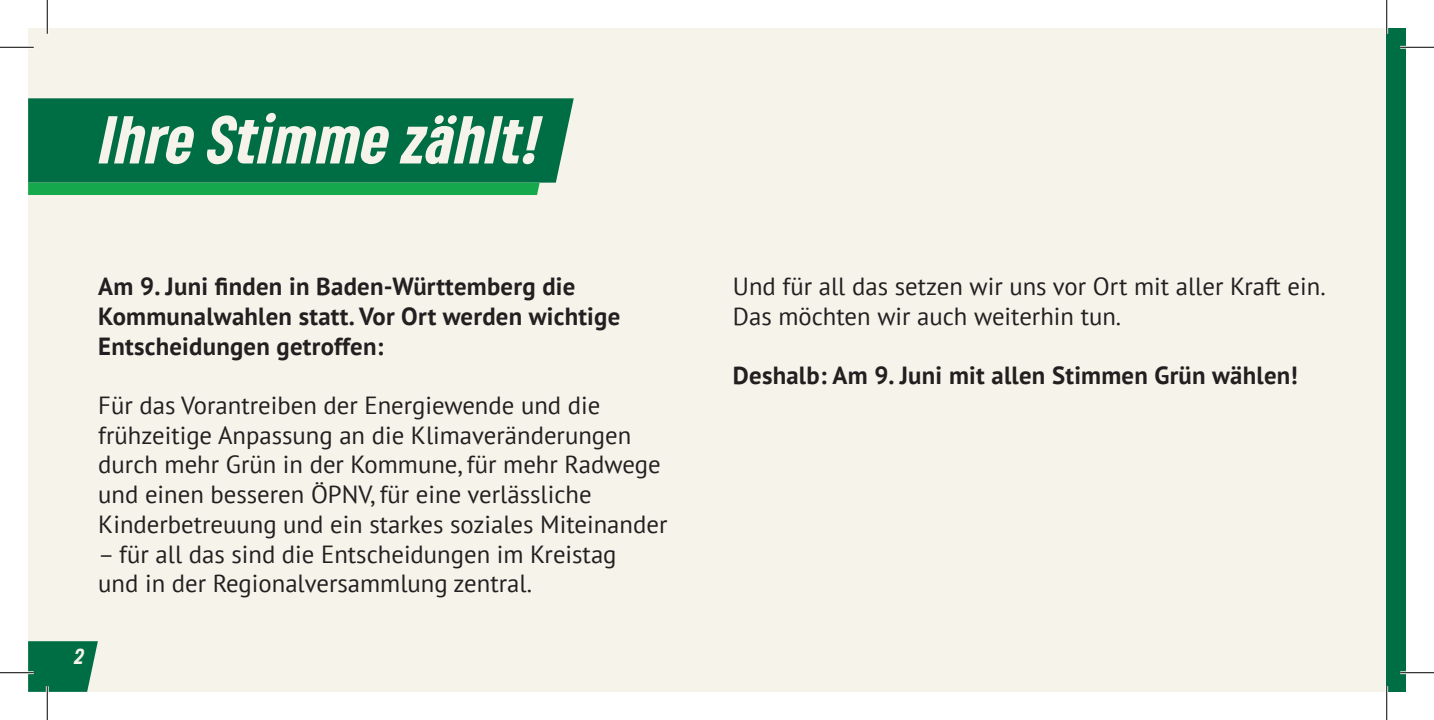
<style>
.page{position:relative;width:1434px;height:720px;background:#fff}
.page>*{position:absolute;margin:0;border:0;box-sizing:border-box;transform-origin:0 0}
.t1{font:italic 900 condensed 63px "Gruene Type";letter-spacing:.02em;color:#f6f3eb}
.t2{font:24.75px/29.7px "PT Sans";color:#231f20}
.t3{font:700 24.75px/29.7px "PT Sans";letter-spacing:.01em;color:#231f20}
.t4{font:italic 900 condensed 20.25px "Gruene Type";color:#f6f3eb}
</style>
<div class="page">
<div style="left:28px;top:28px;width:1359px;height:663px;background:#f6f3eb"></div>
<svg style="left:28px;top:641px;width:70px;height:50px;background:#147951"></svg>
<div style="left:1387px;top:28px;width:19px;height:663px;background:#006e44"></div>
<div style="left:28px;top:98px;width:546px;height:85px;background:#006e44"></div>
<div style="left:28px;top:183px;width:512px;height:12px;background:#15a84c"></div>
<hr style="left:0;top:46px;width:34px;height:3px;background:#fff">
<hr style="left:1400px;top:46px;width:34px;height:3px;background:#fff">
<hr style="left:0;top:671px;width:34px;height:3px;background:#fff">
<hr style="left:1400px;top:671px;width:34px;height:3px;background:#fff">
<hr style="left:46px;top:0;width:3px;height:34px;background:#fff">
<hr style="left:46px;top:686px;width:3px;height:34px;background:#fff">
<hr style="left:1385px;top:0;width:3px;height:34px;background:#fff">
<hr style="left:1385px;top:686px;width:3px;height:34px;background:#fff">
<hr style="left:0;top:47px;width:34px;height:1px;background:#000">
<hr style="left:1400px;top:47px;width:34px;height:1px;background:#000">
<hr style="left:0;top:672px;width:34px;height:1px;background:#000">
<hr style="left:1400px;top:672px;width:34px;height:1px;background:#000">
<hr style="left:47px;top:0;width:1px;height:34px;background:#000">
<hr style="left:47px;top:686px;width:1px;height:34px;background:#000">
<hr style="left:1386px;top:0;width:1px;height:34px;background:#000">
<hr style="left:1386px;top:686px;width:1px;height:34px;background:#000">
<h1 class="t1" style="left:101px;top:98px;width:442px">Ihre Stimme zählt!</h1>
<p class="t3" style="left:98px;top:271px;width:524px">Am 9. Juni finden in Baden-Württemberg die<br>Kommunalwahlen statt. Vor Ort werden wichtige<br>Entscheidungen getroffen:</p>
<p class="t2" style="left:98px;top:390px;width:571px">Für das Vorantreiben der Energiewende und die frühzeitige Anpassung an die Klimaveränderungen durch mehr Grün in der Kommune, für mehr Radwege und einen besseren ÖPNV, für eine verlässliche Kinderbetreuung und ein starkes soziales Miteinander</p>
<p class="t2" style="left:98px;top:538px;width:520px">– für all das sind die Entscheidungen im Kreistag und in der Regionalversammlung zentral.</p>
<p class="t4" style="left:75px;top:642px;width:11px">2</p>
<p class="t2" style="left:733px;top:271px;width:594px">Und für all das setzen wir uns vor Ort mit aller Kraft ein.<br>Das möchten wir auch weiterhin tun.</p>
<p class="t3" style="left:733px;top:360px;width:566px">Deshalb: Am 9. Juni mit allen Stimmen Grün wählen!</p>
</div>
